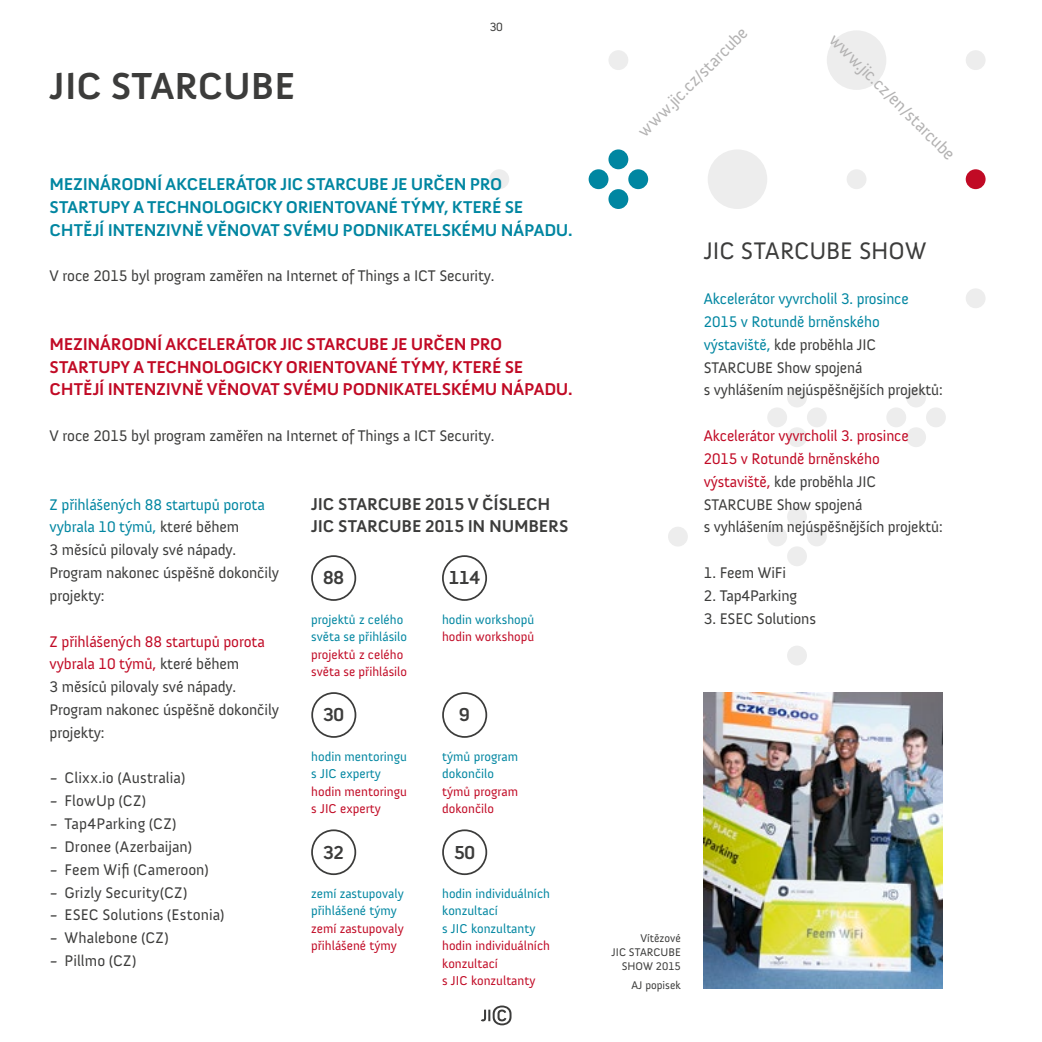
<style>
.page{position:relative;width:1042px;height:1042px;background:#fff}
.page>*{position:absolute;margin:0;border:0;box-sizing:border-box;transform-origin:0 0}
.t1{font:700 38.5px "Anivers";color:#3c3c3b}
.t2{font:24.5px "Anivers";letter-spacing:-.005em;color:#3c3c3b}
.Number{font:700 19.25px "Anivers";letter-spacing:-.01em;color:#3c3c3b}
.t3{font:700 17.5px/22.8px "Anivers";letter-spacing:-.02em;color:#c10a25}
.t4{font:700 17.5px/22.8px "Anivers";letter-spacing:-.02em;color:#0086a1}
.t5{font:700 17.5px/22.8px "Anivers";letter-spacing:-.005em;color:#3c3c3b}
.Perex_L{font:17.5px "Anivers";color:#b3b2b2}
.t6{font:15.75px/22.8px "Anivers";letter-spacing:-.01em;color:#3c3c3b}
.t7{font:15.75px "Anivers";letter-spacing:.01em;color:#3c3c3b}
.Paragraph_7_pt{font:13.12px/17.5px "Anivers";color:#0086a1}
.t8{font:12.25px "Anivers";color:#3c3c3b}
.Popis_Obrazku{font:11.38px/14px "Anivers";color:#3c3c3b;text-align:right}
.s1{color:#0086a1}
.s2{color:#c10a25}
</style>
<div class="page">
<svg style="left:489px;top:30px;width:497px;height:635px"></svg>
<svg style="left:588px;top:149px;width:60px;height:60px"></svg>
<div style="left:965px;top:169px;width:20px;height:20px;background:#c10a25;border-radius:50%"></div>
<div style="left:311px;top:555px;width:45px;height:46px;border:2px solid #3c3c3b;border-radius:50%"></div>
<div style="left:442px;top:692px;width:45px;height:46px;border:2px solid #3c3c3b;border-radius:50%"></div>
<div style="left:442px;top:555px;width:45px;height:46px;border:2px solid #3c3c3b;border-radius:50%"></div>
<div style="left:442px;top:829px;width:45px;height:46px;border:2px solid #3c3c3b;border-radius:50%"></div>
<div style="left:311px;top:829px;width:45px;height:46px;border:2px solid #3c3c3b;border-radius:50%"></div>
<div style="left:311px;top:692px;width:45px;height:46px;border:2px solid #3c3c3b;border-radius:50%"></div>
<img style="left:704px;top:692px;width:239px;height:296px">
<svg style="left:481px;top:1005px;width:30px;height:20px"></svg>
<h1 class="t1" style="left:50px;top:65px;width:247px">JIC STARCUBE</h1>
<p class="t8" style="left:489px;top:20px;width:15px">30</p>
<h3 class="t4" style="left:50px;top:173px;width:524px">MEZINÁRODNÍ AKCELERÁTOR JIC STARCUBE JE URČEN PRO<br>STARTUPY A TECHNOLOGICKY ORIENTOVANÉ TÝMY, KTERÉ SE<br>CHTĚJÍ INTENZIVNĚ VĚNOVAT SVÉMU PODNIKATELSKÉMU NÁPADU.</h3>
<p class="t6" style="left:50px;top:265px;width:446px">V roce 2015 byl program zaměřen na Internet of Things a ICT Security.</p>
<h3 class="t3" style="left:50px;top:333px;width:524px">MEZINÁRODNÍ AKCELERÁTOR JIC STARCUBE JE URČEN PRO<br>STARTUPY A TECHNOLOGICKY ORIENTOVANÉ TÝMY, KTERÉ SE<br>CHTĚJÍ INTENZIVNĚ VĚNOVAT SVÉMU PODNIKATELSKÉMU NÁPADU.</h3>
<p class="t6" style="left:50px;top:425px;width:446px">V roce 2015 byl program zaměřen na Internet of Things a ICT Security.</p>
<p class="t6" style="left:50px;top:493px;width:231px"><span class="s1">Z přihlášených 88 startupů porota vybrala 10 týmů,</span> které během<br>3 měsíců pilovaly své nápady.<br>Program nakonec úspěšně dokončily projekty:</p>
<p class="t6" style="left:50px;top:630px;width:231px"><span class="s2">Z přihlášených 88 startupů porota vybrala 10 týmů,</span> které během<br>3 měsíců pilovaly své nápady.<br>Program nakonec úspěšně dokončily projekty:</p>
<p class="t7" style="left:50px;top:769px;width:137px">− Clixx.io (Australia)</p>
<p class="t7" style="left:50px;top:792px;width:98px">− FlowUp (CZ)</p>
<p class="t7" style="left:50px;top:815px;width:128px">− Tap4Parking (CZ)</p>
<p class="t6" style="left:50px;top:835px;width:144px">− Dronee (Azerbaijan)</p>
<p class="t6" style="left:50px;top:858px;width:161px">− Feem Wifi (Cameroon)</p>
<p class="t7" style="left:50px;top:883px;width:139px">− Grizly Security(CZ)</p>
<p class="t6" style="left:50px;top:904px;width:177px">− ESEC Solutions (Estonia)</p>
<p class="t6" style="left:50px;top:927px;width:121px">− Whalebone (CZ)</p>
<p class="t6" style="left:50px;top:949px;width:88px">− Pillmo (CZ)</p>
<h3 class="t5" style="left:311px;top:492px;width:259px">JIC STARCUBE 2015 V ČÍSLECH<br>JIC STARCUBE 2015 IN NUMBERS</h3>
<p class="Number" style="left:323px;top:567px;width:22px">88</p>
<p class="Number" style="left:449px;top:567px;width:33px">114</p>
<p class="Paragraph_7_pt" style="left:311px;top:611px;width:97px">projektů z celého světa se přihlásilo <span class="s2">projektů z celého světa se přihlásilo</span></p>
<p class="Paragraph_7_pt" style="left:442px;top:611px;width:94px">hodin workshopů <span class="s2">hodin workshopů</span></p>
<p class="Number" style="left:323px;top:704px;width:22px">30</p>
<p class="Number" style="left:459px;top:704px;width:12px">9</p>
<p class="Paragraph_7_pt" style="left:311px;top:747px;width:97px">hodin mentoringu s JIC experty <span class="s2">hodin mentoringu s JIC experty</span></p>
<p class="Paragraph_7_pt" style="left:442px;top:747px;width:77px">týmů program dokončilo <span class="s2">týmů program dokončilo</span></p>
<p class="Number" style="left:323px;top:841px;width:22px">32</p>
<p class="Number" style="left:454px;top:841px;width:22px">50</p>
<p class="Paragraph_7_pt" style="left:311px;top:884px;width:94px">zemí zastupovaly přihlášené týmy <span class="s2">zemí zastupovaly přihlášené týmy</span></p>
<p class="Paragraph_7_pt" style="left:442px;top:884px;width:109px">hodin individuálních konzultací<br>s JIC konzultanty <span class="s2">hodin individuálních konzultací<br>s JIC konzultanty</span></p>
<p class="Perex_L" style="left:634px;top:127px;width:148px;rotate:-45deg">www.jic.cz/starcube</p>
<p class="Perex_L" style="left:839px;top:30px;width:171px;rotate:45deg">www.jic.cz/en/starcube</p>
<h2 class="t2" style="left:704px;top:237px;width:224px">JIC STARCUBE SHOW</h2>
<p class="t6" style="left:704px;top:288px;width:240px"><span class="s1">Akcelerátor vyvrcholil 3. prosince<br>2015 v Rotundě brněnského výstaviště,</span> kde proběhla JIC<br>STARCUBE Show spojená<br>s vyhlášením nejúspěšnějších projektů:</p>
<p class="t6" style="left:704px;top:425px;width:240px"><span class="s2">Akcelerátor vyvrcholil 3. prosince<br>2015 v Rotundě brněnského výstaviště,</span> kde proběhla JIC<br>STARCUBE Show spojená<br>s vyhlášením nejúspěšnějších projektů:</p>
<p class="t6" style="left:704px;top:561px;width:84px">1. Feem WiFi</p>
<p class="t6" style="left:704px;top:584px;width:95px">2. Tap4Parking</p>
<p class="t6" style="left:704px;top:607px;width:114px">3. ESEC Solutions</p>
<p class="Popis_Obrazku" style="left:611px;top:931px;width:71px">Vítězové<br>JIC STARCUBE<br>SHOW 2015</p>
<p class="Popis_Obrazku" style="left:631px;top:978px;width:51px">AJ popisek</p>
</div>
